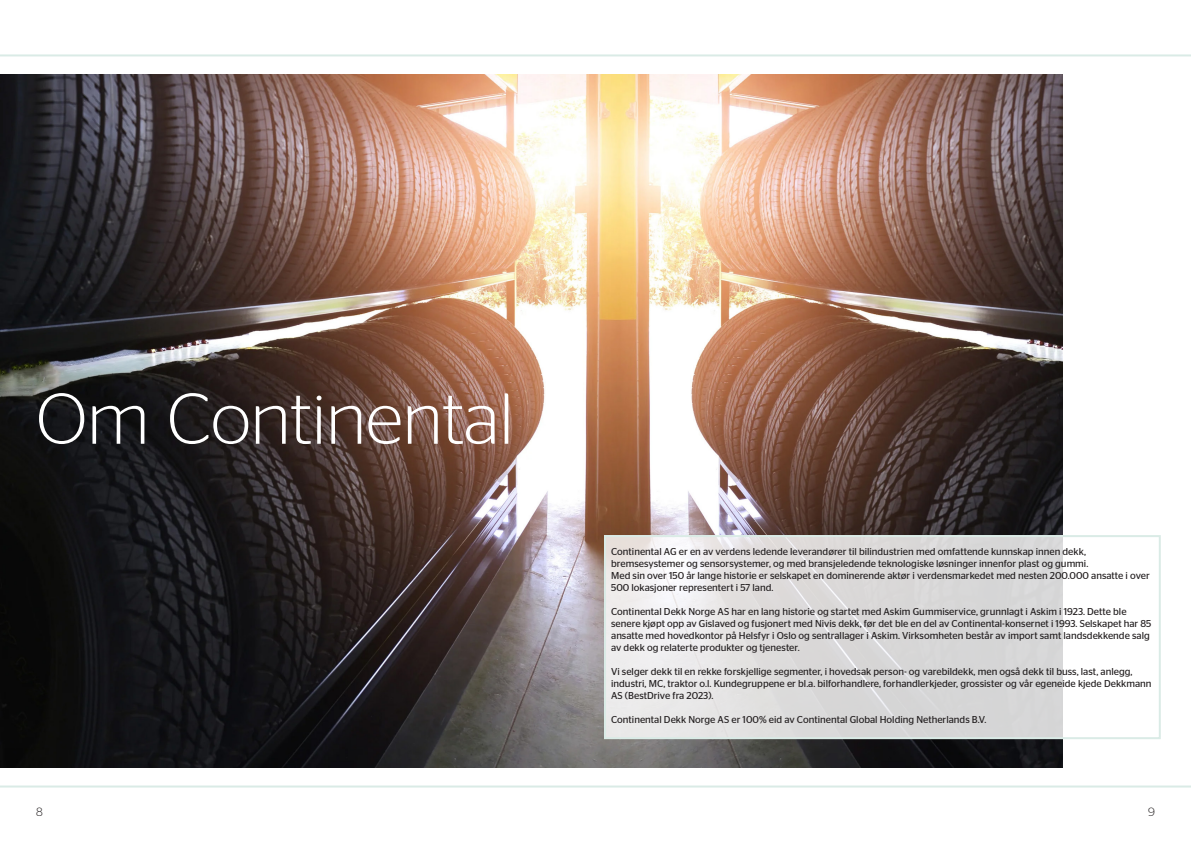
<style>
.page{position:relative;width:1191px;height:842px;background:#fff}
.page>*{position:absolute;margin:0;border:0;box-sizing:border-box;transform-origin:0 0}
.t1{font:300 72px "Continental Stag Sans";color:#fff}
.t2{font:300 12px "Continental Stag Sans";color:#231f20}
.t3{font:10px/12px "Continental Stag Sans";color:#231f20}
</style>
<div class="page">
<hr style="left:0;top:54px;width:1191px;height:2px;background:#daebe6">
<hr style="left:0;top:785px;width:1191px;height:2px;background:#daebe6">
<img style="left:0;top:75px;width:1063px;height:692px">
<svg style="left:607px;top:538px;width:456px;height:198px;background:#deddde"></svg>
<div style="left:604px;top:535px;width:556px;height:204px;border:2px solid #daebe6"></div>
<p class="t1" style="left:36px;top:379px;width:479px">Om Continental</p>
<p class="t3" style="left:611px;top:545px;width:476px">Continental AG er en av verdens ledende leverandører til bilindustrien med omfattende kunnskap innen dekk,</p>
<p class="t3" style="left:611px;top:557px;width:479px">bremsesystemer og sensorsystemer, og med bransjeledende teknologiske løsninger innenfor plast og gummi.</p>
<p class="t3" style="left:611px;top:569px;width:540px">Med sin over 150 år lange historie er selskapet en dominerende aktør i verdensmarkedet med nesten 200.000 ansatte i over</p>
<p class="t3" style="left:611px;top:581px;width:164px">500 lokasjoner representert i 57 land.</p>
<p class="t3" style="left:611px;top:605px;width:542px">Continental Dekk Norge AS har en lang historie og startet med Askim Gummiservice, grunnlagt i Askim i 1923. Dette ble senere kjøpt opp av Gislaved og fusjonert med Nivis dekk, før det ble en del av Continental-konsernet i 1993. Selskapet har 85 ansatte med hovedkontor på Helsfyr i Oslo og sentrallager i Askim. Virksomheten består av import samt landsdekkende salg av dekk og relaterte produkter og tjenester.</p>
<p class="t3" style="left:611px;top:665px;width:542px">Vi selger dekk til en rekke forskjellige segmenter, i hovedsak person- og varebildekk, men også dekk til buss, last, anlegg, industri, MC, traktor o.l. Kundegruppene er bl.a. bilforhandlere, forhandlerkjeder, grossister og vår egeneide kjede Dekkmann<br>AS (BestDrive fra 2023).</p>
<p class="t3" style="left:611px;top:713px;width:377px">Continental Dekk Norge AS er 100% eid av Continental Global Holding Netherlands B.V.</p>
<p class="t2" style="left:36px;top:805px;width:8px">8</p>
<p class="t2" style="left:1148px;top:805px;width:8px">9</p>
</div>
